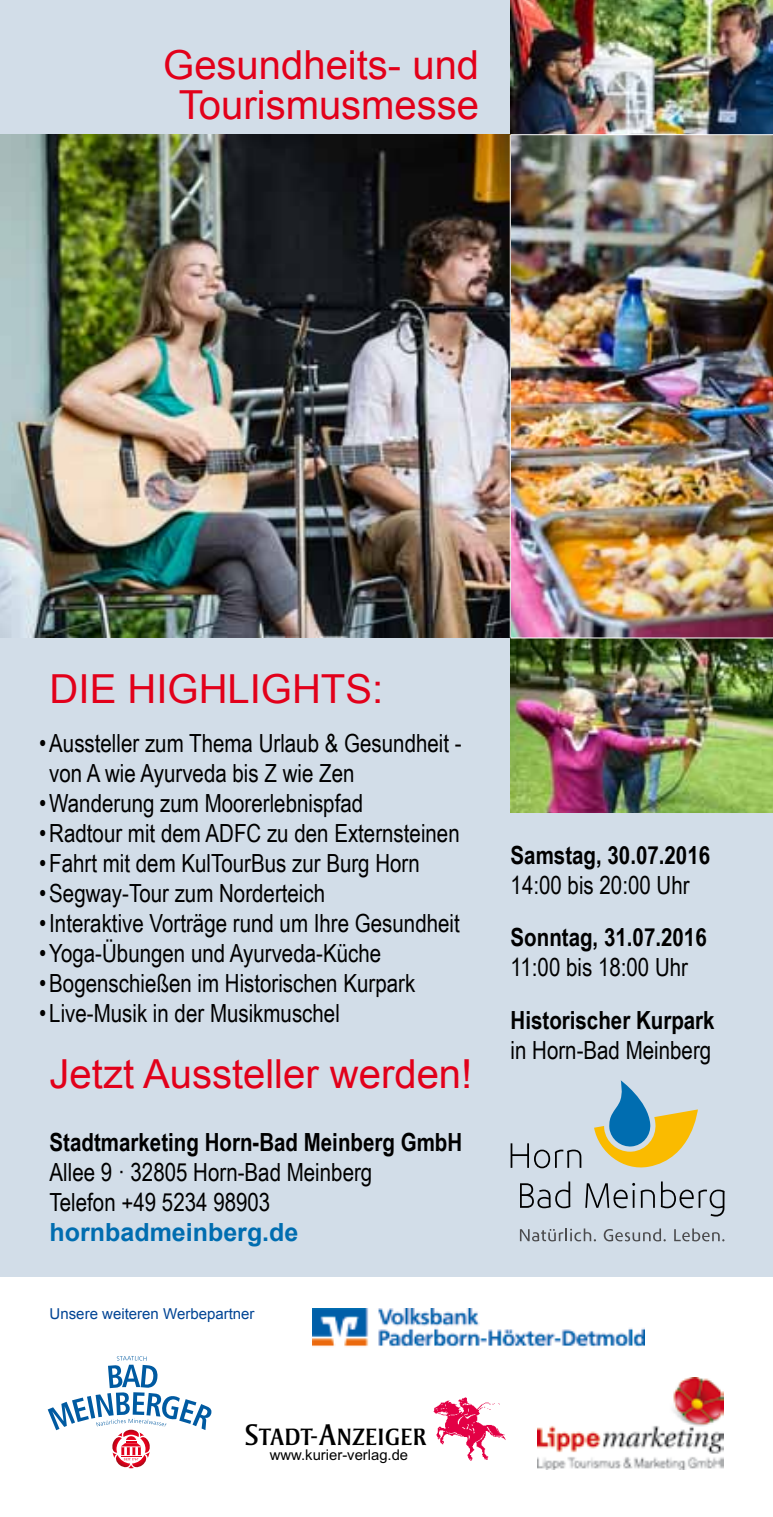
<style>
.page{position:relative;width:773px;height:1517px;background:#fff}
.page>*{position:absolute;margin:0;border:0;box-sizing:border-box;transform-origin:0 0}
.t1{font:40px/40px "Arial";color:#e2001a;text-align:center}
.t2{font:30.75px "Strayhorn MT Regular SC";color:#000}
.t3{font:25px/30px "Arial Narrow";color:#000}
.t4{font:700 25px "Arial Narrow";color:#000}
.t5{font:700 25px "Arial";color:#006db0}
.t6{font:15px "Arial";color:#004494}
.t7{font:14.75px "Arial";color:#000}
</style>
<div class="page">
<div style="left:0;top:0;width:772px;height:1517px;background:#d2dde8"></div>
<img style="left:510px;top:0;width:262px;height:813px">
<img style="left:0;top:135px;width:509px;height:502px">
<div style="left:0;top:1277px;width:772px;height:240px;background:#fff"></div>
<img style="left:313px;top:1308px;width:331px;height:40px">
<img style="left:433px;top:1397px;width:73px;height:64px">
<hr style="left:510px;top:134px;width:262px;height:1px;background:#fff">
<hr style="left:510px;top:637px;width:262px;height:1px;background:#fff">
<hr style="left:509px;top:135px;width:1px;height:502px;background:#fff">
<svg style="left:510px;top:1143px;width:71px;height:25px"></svg>
<svg style="left:520px;top:1181px;width:50px;height:27px"></svg>
<svg style="left:585px;top:1183px;width:69px;height:25px"></svg>
<svg style="left:660px;top:1181px;width:64px;height:35px"></svg>
<svg style="left:594px;top:1080px;width:103px;height:88px"></svg>
<svg style="left:520px;top:1228px;width:76px;height:13px"></svg>
<svg style="left:603px;top:1228px;width:62px;height:13px"></svg>
<svg style="left:674px;top:1228px;width:50px;height:13px"></svg>
<svg style="left:48px;top:1356px;width:164px;height:112px"></svg>
<img style="left:537px;top:1377px;width:186px;height:92px">
<h1 class="t1" style="left:163px;top:45px;width:317px">Gesundheits- und<br>Tourismusmesse</h1>
<h1 class="t1" style="left:50px;top:669px;width:335px">DIE HIGHLIGHTS:</h1>
<p class="t3" style="left:49px;top:727px;width:414px;text-indent:-10px">•Aussteller zum Thema Urlaub &amp; Gesundheit - von A wie Ayurveda bis Z wie Zen</p>
<p class="t3" style="left:39px;top:787px;width:325px">•Wanderung zum Moorerlebnispfad</p>
<p class="t3" style="left:39px;top:817px;width:422px">•Radtour mit dem ADFC zu den Externsteinen</p>
<p class="t3" style="left:39px;top:847px;width:382px">•Fahrt mit dem KulTourBus zur Burg Horn</p>
<p class="t3" style="left:39px;top:877px;width:287px">•Segway-Tour zum Norderteich</p>
<p class="t3" style="left:39px;top:907px;width:422px">•Interaktive Vorträge rund um Ihre Gesundheit</p>
<p class="t3" style="left:39px;top:937px;width:343px">•Yoga-Übungen und Ayurveda-Küche</p>
<p class="t3" style="left:39px;top:967px;width:377px">•Bogenschießen im Historischen Kurpark</p>
<p class="t3" style="left:39px;top:997px;width:302px">•Live-Musik in der Musikmuschel</p>
<h1 class="t1" style="left:50px;top:1054px;width:424px">Jetzt Aussteller werden!</h1>
<p class="t4" style="left:50px;top:1123px;width:414px">Stadtmarketing Horn-Bad Meinberg GmbH</p>
<p class="t3" style="left:50px;top:1156px;width:324px">Allee 9 · 32805 Horn-Bad Meinberg<br>Telefon +49 5234 98903</p>
<p class="t5" style="left:50px;top:1216px;width:250px">hornbadmeinberg.de</p>
<p class="t6" style="left:50px;top:1304px;width:206px">Unsere weiteren Werbepartner</p>
<p class="t2" style="left:245px;top:1416px;width:183px">Stadt-Anzeiger</p>
<p class="t7" style="left:270px;top:1449px;width:140px">www.kurier-verlag.de</p>
<p class="t4" style="left:510px;top:836px;width:201px">Samstag, 30.07.2016</p>
<p class="t3" style="left:510px;top:869px;width:180px">14:00 bis 20:00 Uhr</p>
<p class="t4" style="left:510px;top:918px;width:198px">Sonntag, 31.07.2016</p>
<p class="t3" style="left:510px;top:951px;width:179px">11:00 bis 18:00 Uhr</p>
<p class="t4" style="left:510px;top:1001px;width:205px">Historischer Kurpark</p>
<p class="t3" style="left:510px;top:1034px;width:202px">in Horn-Bad Meinberg</p>
</div>
